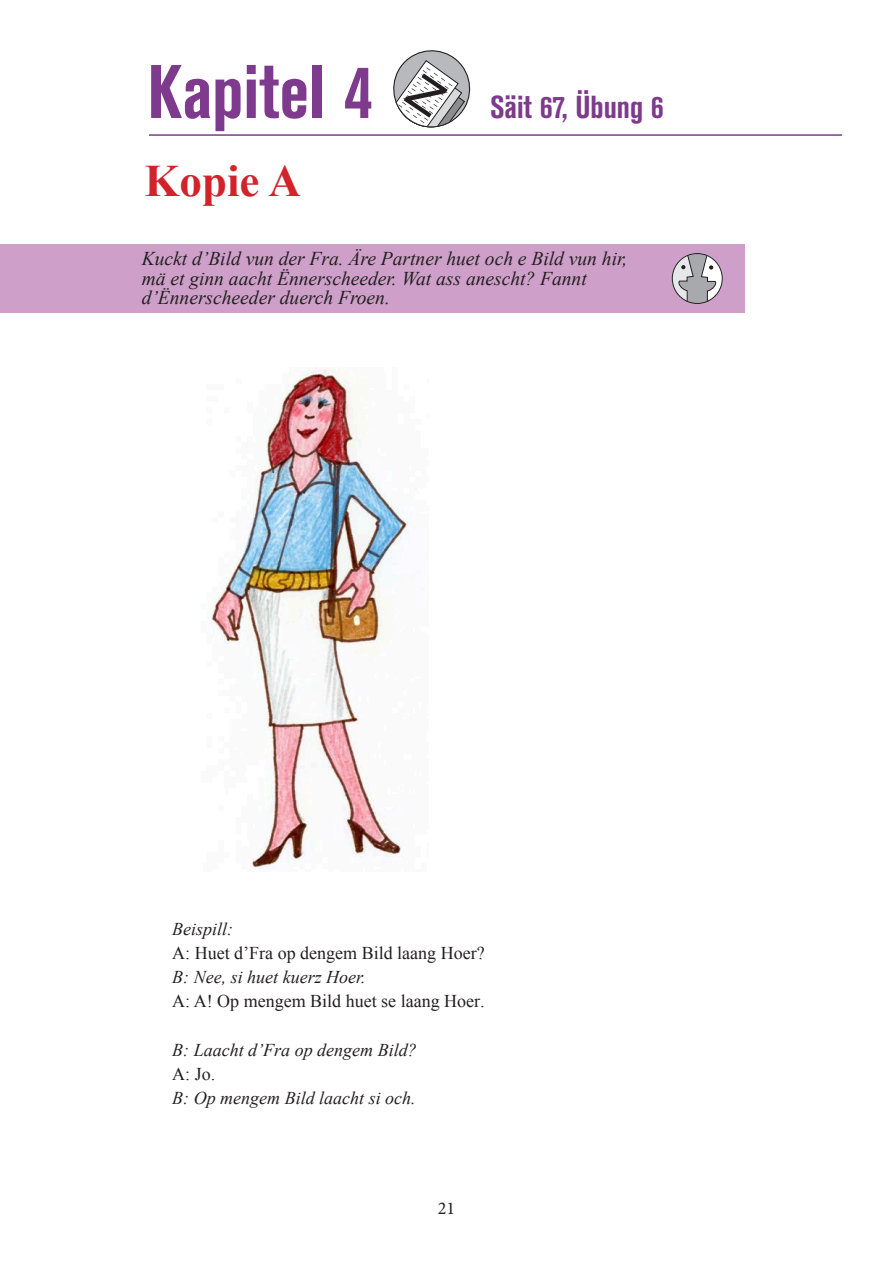
<style>
.page{position:relative;width:893px;height:1263px;background:#fff}
.page>*{position:absolute;margin:0;border:0;box-sizing:border-box;transform-origin:0 0}
.t1{font:700 condensed 75px "Akzidenz Grotesk BE";color:#7e3a8c}
.t2{font:700 45px "Times New Roman";color:#d1232a}
.t3{font:700 condensed 31.5px "Akzidenz Grotesk BE";color:#7e3a8c}
.t4{font:italic 19.5px/19.5px "Times New Roman";color:#231f20}
.t5{font:18px/24px "Times New Roman";color:#231f20}
.t6{font:italic 18px/24px "Times New Roman";color:#231f20}
.t7{font:18px "Minion Pro";color:#231f20}
.s1{font-style:italic}
.s2{font-style:normal}
</style>
<div class="page">
<svg style="left:393px;top:50px;width:78px;height:78px"></svg>
<hr style="left:149px;top:134px;width:693px;height:2px;background:#7e3a8c">
<div style="left:0;top:244px;width:744px;height:69px;background:#cea0c9"></div>
<img style="left:207px;top:368px;width:207px;height:501px">
<svg style="left:672px;top:253px;width:51px;height:51px"></svg>
<p class="t1" style="left:147px;top:49px;width:227px">Kapitel 4</p>
<p class="t2" style="left:145px;top:150px;width:158px">Kopie A</p>
<p class="t3" style="left:490px;top:89px;width:175px">Säit 67, Übung 6</p>
<p class="t4" style="left:142px;top:249px;width:487px">Kuckt d’Bild vun der Fra. Äre Partner huet och e Bild vun hir, mä et ginn aacht Ënnerscheeder. Wat ass anescht? Fannt d’Ënnerscheeder duerch Froen.</p>
<p class="t5" style="left:172px;top:917px;width:314px"><span class="s1">Beispill:<br></span>A: Huet d’Fra op dengem Bild laang Hoer?<br><span class="s1">B: Nee, si huet kuerz Hoer.<br></span>A: A! Op mengem Bild huet se laang Hoer.</p>
<p class="t6" style="left:172px;top:1037px;width:246px">B: Laacht d’Fra op dengem Bild?<br><span class="s2">A: Jo.<br></span>B: Op mengem Bild laacht si och.</p>
<p class="t7" style="left:438px;top:1196px;width:19px">21</p>
</div>
